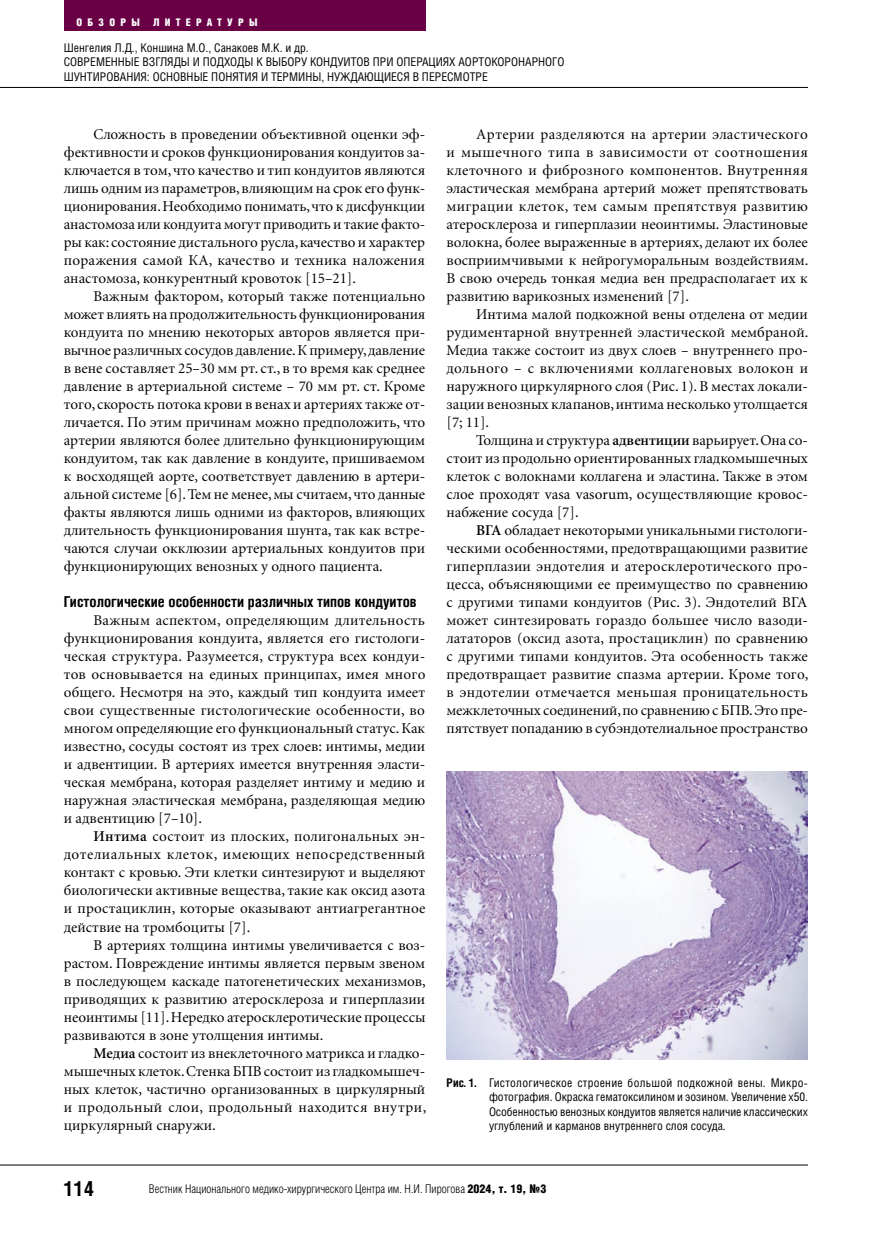
<style>
.page{position:relative;width:893px;height:1234px;background:#fff}
.page>*{position:absolute;margin:0;border:0;box-sizing:border-box;transform-origin:0 0}
.t1{font:700 21px "Helios Cond";color:#000}
.main_text{font:15px/18px "Minion Cyr";color:#000;text-align:justify}
.text_title{font:700 15px "Helios Cond";color:#000}
.ris_name{font:12px/14.4px "Helios Cond";color:#000}
.t2{font:300 12px "Helios Cond";color:#000}
.t3{font:900 10.5px "Helios Cond";letter-spacing:.5em;color:#fff}
.s1{font-weight:600}
.s2{font-weight:700}
.s3{font-weight:900}
</style>
<div class="page">
<hr style="left:0;top:1164px;width:808px;height:1px;background:#000">
<hr style="left:0;top:87px;width:808px;height:1px;background:#000">
<div style="left:64px;top:0;width:361px;height:30px;background:#690046"></div>
<img style="left:446px;top:771px;width:362px;height:287px">
<p class="t3" style="left:77px;top:16px;width:65px">ОБЗОРЫ</p>
<p class="t3" style="left:153px;top:16px;width:106px">ЛИТЕРАТУРЫ</p>
<p class="ris_name" style="left:64px;top:40px;width:502px">Шенгелия Л.Д., Коншина М.О., Санакоев М.К. и др.<br>СОВРЕМЕННЫЕ ВЗГЛЯДЫ И ПОДХОДЫ К ВЫБОРУ КОНДУИТОВ ПРИ ОПЕРАЦИЯХ АОРТОКОРОНАРНОГО<br>ШУНТИРОВАНИЯ: ОСНОВНЫЕ ПОНЯТИЯ И ТЕРМИНЫ, НУЖДАЮЩИЕСЯ В ПЕРЕСМОТРЕ</p>
<p class="main_text" style="left:64px;top:125px;width:363px;text-indent:30px">Сложность в проведении объективной оценки эф&shy;фективности и сроков функционирования кондуитов за&shy;ключается в том, что качество и тип кондуитов являются лишь одним из параметров, влияющим на срок его функ&shy;ционирования. Необходимо понимать, что к дисфункции анастомоза или кондуита могут приводить и такие факто&shy;ры как: состояние дистального русла, качество и характер поражения самой КА, качество и техника наложения анастомоза, конкурентный кровоток [15–21].</p>
<p class="main_text" style="left:64px;top:287px;width:363px;text-indent:30px">Важным фактором, который также потенциально может влиять на продолжительность функционирования кондуита по мнению некоторых авторов является при&shy;вычное различных сосудов давление. К примеру, давление в вене составляет 25–30 мм рт. ст., в то время как среднее давление в артериальной системе – 70 мм рт. ст. Кроме того, скорость потока крови в венах и артериях также от&shy;личается. По этим причинам можно предположить, что артерии являются более длительно функционирующим кондуитом, так как давление в кондуите, пришиваемом к восходящей аорте, соответствует давлению в артери&shy;альной системе [6]. Тем не менее, мы считаем, что данные факты являются лишь одними из факторов, влияющих длительность функционирования шунта, так как встре&shy;чаются случаи окклюзии артериальных кондуитов при функционирующих венозных у одного пациента.</p>
<p class="text_title" style="left:64px;top:592px;width:354px">Гистологические особенности различных типов кондуитов</p>
<p class="main_text" style="left:64px;top:611px;width:363px;text-indent:30px">Важным аспектом, определяющим длительность функционирования кондуита, является его гистологи&shy;ческая структура. Разумеется, структура всех кондуи&shy;тов основывается на единых принципах, имея много общего. Несмотря на это, каждый тип кондуита имеет свои существенные гистологические особенности, во многом определяющие его функциональный статус. Как известно, сосуды состоят из трех слоев: интимы, медии и адвентиции. В артериях имеется внутренняя эласти&shy;ческая мембрана, которая разделяет интиму и медию и наружная эластическая мембрана, разделяющая медию и адвентицию [7–10].</p>
<p class="main_text" style="left:64px;top:827px;width:363px;text-indent:30px"><span class="s1">Интима</span> состоит из плоских, полигональных эн&shy;дотелиальных клеток, имеющих непосредственный контакт с кровью. Эти клетки синтезируют и выделяют биологически активные вещества, такие как оксид азота и простациклин, которые оказывают антиагрегантное действие на тромбоциты [7].</p>
<p class="main_text" style="left:64px;top:935px;width:363px;text-indent:30px">В артериях толщина интимы увеличивается с воз&shy;растом. Повреждение интимы является первым звеном в последующем каскаде патогенетических механизмов, приводящих к развитию атеросклероза и гиперплазии неоинтимы [11]. Нередко атеросклеротические процессы развиваются в зоне утолщения интимы.</p>
<p class="main_text" style="left:64px;top:1043px;width:364px;text-indent:30px"><span class="s1">Медиа</span> состоит из внеклеточного матрикса и гладко&shy;мышечных клеток. Стенка БПВ состоит из гладкомышеч&shy;ных клеток, частично организованных в циркулярный и продольный слои, продольный находится внутри, циркулярный снаружи.</p>
<p class="main_text" style="left:446px;top:125px;width:363px;text-indent:30px">Артерии разделяются на артерии эластического и мышечного типа в зависимости от соотношения клеточного и фиброзного компонентов. Внутренняя эластическая мембрана артерий может препятствовать миграции клеток, тем самым препятствуя развитию атеросклероза и гиперплазии неоинтимы. Эластиновые волокна, более выраженные в артериях, делают их более восприимчивыми к нейрогуморальным воздействиям.<br>В свою очередь тонкая медиа вен предрасполагает их к развитию варикозных изменений [7].</p>
<p class="main_text" style="left:446px;top:305px;width:363px;text-indent:30px">Интима малой подкожной вены отделена от медии рудиментарной внутренней эластической мембраной.<br>Медиа также состоит из двух слоев – внутреннего про&shy;дольного – с включениями коллагеновых волокон и наружного циркулярного слоя (Рис. 1). В местах локали&shy;зации венозных клапанов, интима несколько утолщается [7; 11].</p>
<p class="main_text" style="left:446px;top:431px;width:363px;text-indent:30px">Толщина и структура <span class="s1">адвентиции</span> варьирует. Она со&shy;стоит из продольно ориентированных гладкомышечных клеток с волокнами коллагена и эластина. Также в этом слое проходят vasa vasorum, осуществляющие кровос&shy;набжение сосуда [7].</p>
<p class="main_text" style="left:446px;top:521px;width:364px;text-indent:30px"><span class="s1">ВГА</span> обладает некоторыми уникальными гистологи&shy;ческими особенностями, предотвращающими развитие гиперплазии эндотелия и атеросклеротического про&shy;цесса, объясняющими ее преимущество по сравнению с другими типами кондуитов (Рис. 3). Эндотелий ВГА может синтезировать гораздо большее число вазоди&shy;лататоров (оксид азота, простациклин) по сравнению с другими типами кондуитов. Эта особенность также предотвращает развитие спазма артерии. Кроме того, в эндотелии отмечается меньшая проницательность межклеточных соединений, по сравнению с БПВ. Это пре&shy;пятствует попаданию в субэндотелиальное пространство</p>
<p class="ris_name" style="left:489px;top:1074px;width:321px;text-align:justify;text-indent:-43px"><span class="s2">Рис. 1.</span> Гистологическое строение большой подкожной вены. Микро&shy;фотография. Окраска гематоксилином и эозином. Увеличение х50.<br>Особенностью венозных кондуитов является наличие классических углублений и карманов внутреннего слоя сосуда.</p>
<h1 class="t1" style="left:64px;top:1175px;width:32px">114</h1>
<p class="t2" style="left:149px;top:1181px;width:399px">Вестник Национального медико-хирургического Центра им. Н.И. Пирогова <span class="s3">2024, т. 19, №3</span></p>
</div>
